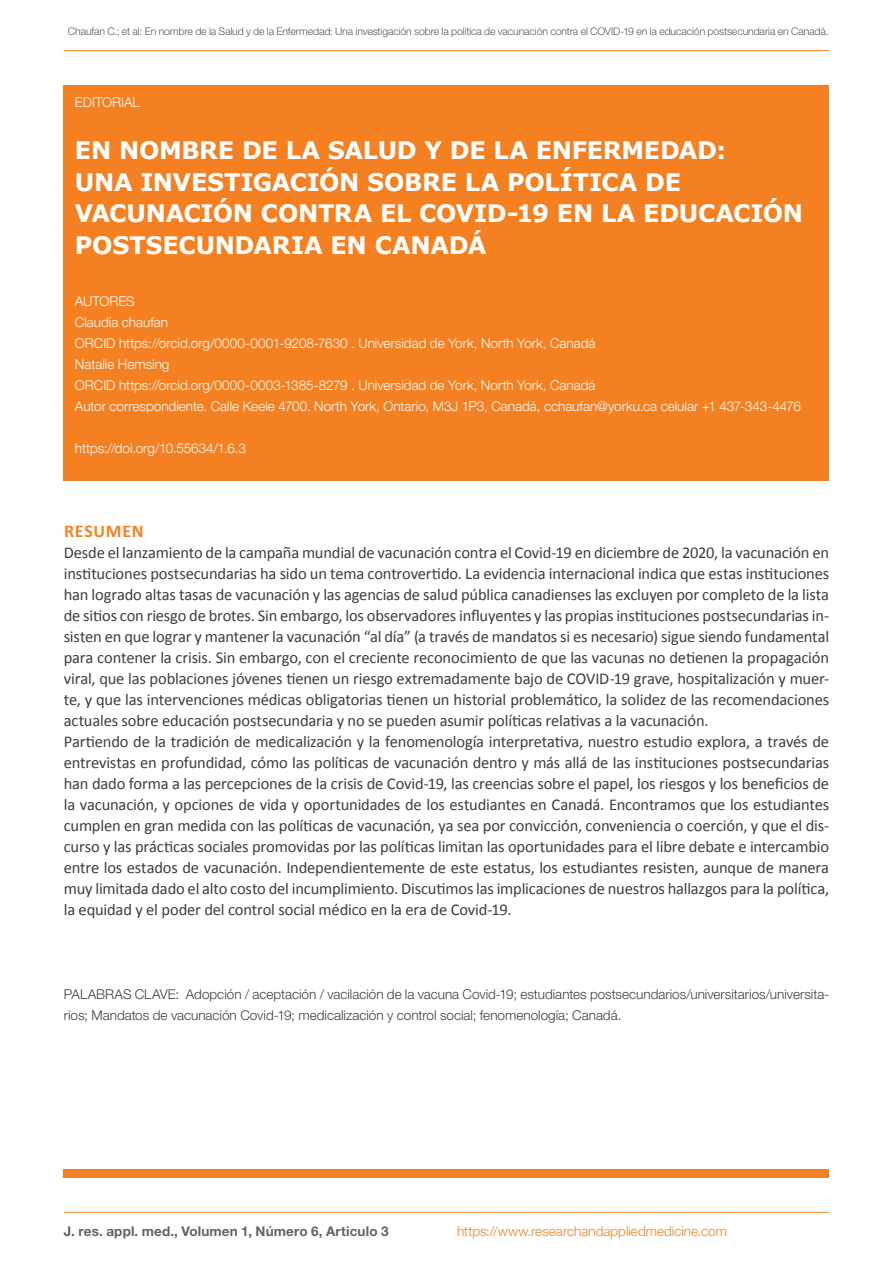
<style>
.page{position:relative;width:893px;height:1263px;background:#fff}
.page>*{position:absolute;margin:0;border:0;box-sizing:border-box;transform-origin:0 0}
.t1{font:700 24px/31.5px "Verdana";letter-spacing:-.015em;color:#fff}
.t2{font:700 18px "Calibri";letter-spacing:.035em;color:#f58220}
.t3{font:16.5px/21px "Calibri";letter-spacing:-.01em;color:#3e3e3f;text-align:justify}
.t4{font:300 13.5px "Helvetica Neue LT Std";color:#fff}
.t5{font:300 13.5px/21px "Helvetica Neue LT Std";color:#3e3e3f}
.t6{font:700 13.5px "Helvetica Neue LT Std";letter-spacing:.01em;color:#636366}
.t7{font:300 13.5px "Helvetica Neue LT Std";color:#f58220}
.t8{font:300 10.5px "Helvetica Neue LT Std";letter-spacing:-.01em;color:#57585a}
</style>
<div class="page">
<hr style="left:64px;top:1212px;width:765px;height:1px;background:#f58220">
<hr style="left:64px;top:50px;width:765px;height:1px;background:#f58220">
<div style="left:64px;top:85px;width:765px;height:395px;background:#f58021"></div>
<div style="left:64px;top:1169px;width:765px;height:9px;background:#f58021"></div>
<p class="t8" style="left:68px;top:25px;width:762px">Chaufan C.; et al: En nombre de la Salud y de la Enfermedad: Una investigación sobre la política de vacunación contra el COVID-19 en la educación postsecundaria en Canadá.</p>
<p class="t4" style="left:75px;top:93px;width:66px">EDITORIAL</p>
<p class="t1" style="left:75px;top:134px;width:653px">EN NOMBRE DE LA SALUD Y DE LA ENFERMEDAD:</p>
<p class="t1" style="left:75px;top:166px;width:730px">UNA INVESTIGACIÓN SOBRE LA POLÍTICA DE<br>VACUNACIÓN CONTRA EL COVID-19 EN LA EDUCACIÓN<br>POSTSECUNDARIA EN CANADÁ</p>
<p class="t4" style="left:75px;top:293px;width:61px">AUTORES</p>
<p class="t4" style="left:75px;top:314px;width:95px">Claudia chaufan</p>
<p class="t4" style="left:75px;top:335px;width:522px">ORCID https://orcid.org/0000-0001-9208-7630 . Universidad de York, North York, Canadá</p>
<p class="t4" style="left:75px;top:356px;width:96px">Natalie Hemsing</p>
<p class="t4" style="left:75px;top:377px;width:522px">ORCID https://orcid.org/0000-0003-1385-8279 . Universidad de York, North York, Canadá</p>
<p class="t4" style="left:75px;top:398px;width:728px">Autor correspondiente. Calle Keele 4700. North York, Ontario, M3J 1P3, Canadá, cchaufan@yorku.ca celular +1 437-343-4476</p>
<p class="t4" style="left:75px;top:440px;width:172px">https://doi.org/10.55634/1.6.3</p>
<p class="t2" style="left:64px;top:518px;width:81px">RESUMEN</p>
<p class="t3" style="left:64px;top:542px;width:767px">Desde el lanzamiento de la campaña mundial de vacunación contra el Covid-19 en diciembre de 2020, la vacunación en instituciones postsecundarias ha sido un tema controvertido. La evidencia internacional indica que estas instituciones han logrado altas tasas de vacunación y las agencias de salud pública canadienses las excluyen por completo de la lista de sitios con riesgo de brotes. Sin embargo, los observadores influyentes y las propias instituciones postsecundarias in&shy;sisten en que lograr y mantener la vacunación “al día” (a través de mandatos si es necesario) sigue siendo fundamental para contener la crisis. Sin embargo, con el creciente reconocimiento de que las vacunas no detienen la propagación viral, que las poblaciones jóvenes tienen un riesgo extremadamente bajo de COVID-19 grave, hospitalización y muer&shy;te, y que las intervenciones médicas obligatorias tienen un historial problemático, la solidez de las recomendaciones actuales sobre educación postsecundaria y no se pueden asumir políticas relativas a la vacunación.</p>
<p class="t3" style="left:64px;top:731px;width:767px">Partiendo de la tradición de medicalización y la fenomenología interpretativa, nuestro estudio explora, a través de entrevistas en profundidad, cómo las políticas de vacunación dentro y más allá de las instituciones postsecundarias han dado forma a las percepciones de la crisis de Covid-19, las creencias sobre el papel, los riesgos y los beneficios de la vacunación, y opciones de vida y oportunidades de los estudiantes en Canadá. Encontramos que los estudiantes cumplen en gran medida con las políticas de vacunación, ya sea por convicción, conveniencia o coerción, y que el dis&shy;curso y las prácticas sociales promovidas por las políticas limitan las oportunidades para el libre debate e intercambio entre los estados de vacunación. Independientemente de este estatus, los estudiantes resisten, aunque de manera muy limitada dado el alto costo del incumplimiento. Discutimos las implicaciones de nuestros hallazgos para la política, la equidad y el poder del control social médico en la era de Covid-19.</p>
<p class="t5" style="left:64px;top:983px;width:767px">PALABRAS CLAVE: Adopción / aceptación / vacilación de la vacuna Covid-19; estudiantes postsecundarios/universitarios/universita&shy;rios; Mandatos de vacunación Covid-19; medicalización y control social; fenomenología; Canadá.</p>
<p class="t6" style="left:64px;top:1223px;width:326px">J. res. appl. med., Volumen 1, Número 6, Articulo 3</p>
<p class="t7" style="left:457px;top:1223px;width:271px">https://www.researchandappliedmedicine.com</p>
</div>
